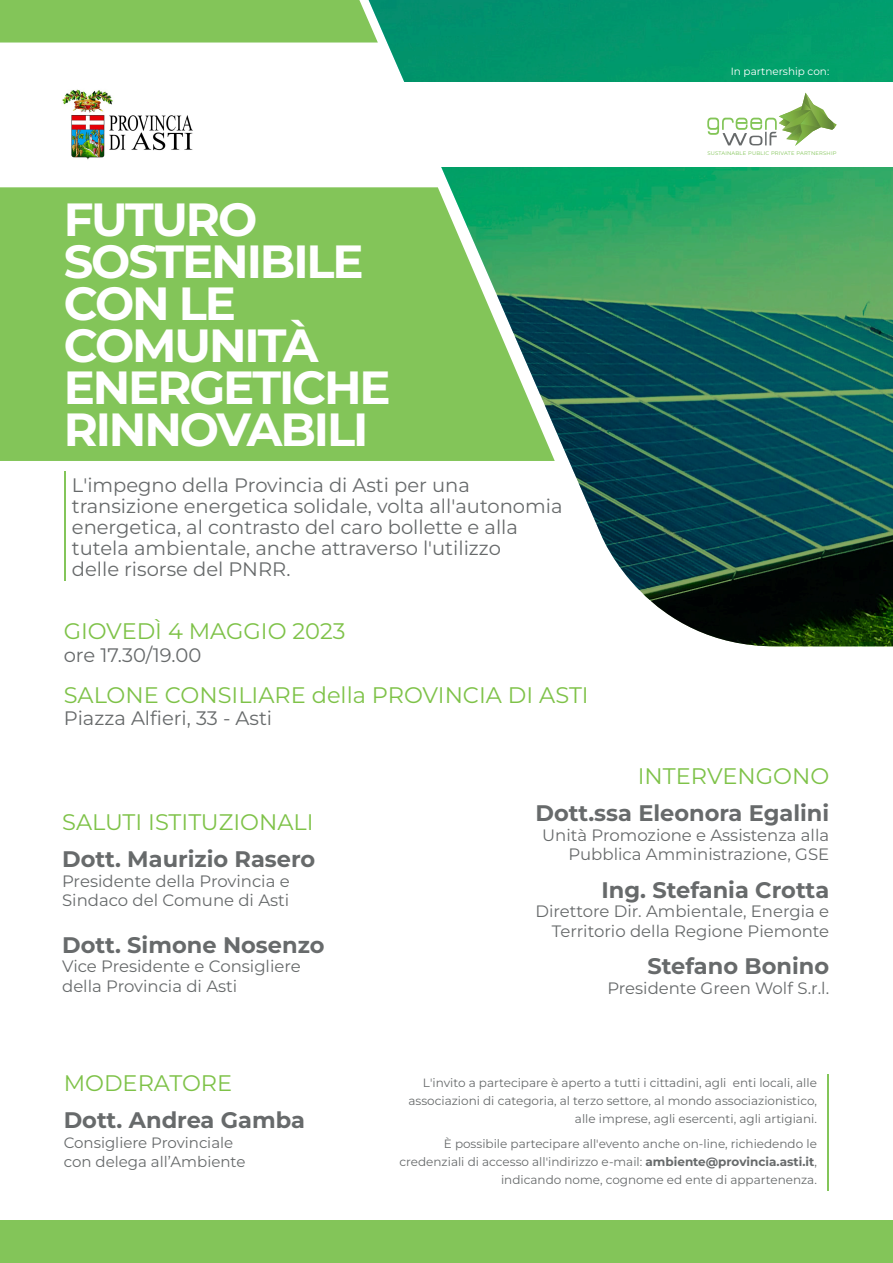
<style>
.page{position:relative;width:893px;height:1263px;background:#fff}
.page>*{position:absolute;margin:0;border:0;box-sizing:border-box;transform-origin:0 0}
.t1{font:700 46.5px/42px "Montserrat";letter-spacing:-.045em;color:#fff}
.t2{font:700 22.5px "Montserrat";color:#676a6b}
.t3{font:22.5px "Montserrat";color:#7ec248}
.t4{font:19.5px/21px "Montserrat";color:#676a6b}
.t5{font:16.5px/19.5px "Montserrat";color:#676a6b}
.t6{font:15px/19.5px "Montserrat";color:#676a6b}
.t7{font:12px/18px "Montserrat";color:#676a6b;text-align:right}
.t8{font:10.35px "Montserrat";color:#fff}
.t9{font:5.25px "Montserrat";letter-spacing:.035em;color:#83c559}
.s1{font-weight:700}
</style>
<div class="page">
<div style="left:0;top:187px;width:369px;height:274px;background:#83c559"></div>
<hr style="left:827px;top:1074px;width:2px;height:117px;background:#83c559">
<svg style="left:369px;top:0;width:524px;height:646px"></svg>
<div style="left:0;top:82px;width:893px;height:85px;background:#fff"></div>
<svg style="left:707px;top:93px;width:130px;height:53px"></svg>
<div style="left:0;top:1220px;width:893px;height:43px;background:#83c559"></div>
<div style="left:0;top:0;width:378px;height:43px;background:#83c559"></div>
<img style="left:62px;top:89px;width:131px;height:71px">
<hr style="left:64px;top:471px;width:1px;height:110px;background:#83c559">
<p class="t8" style="left:731px;top:65px;width:100px">In partnership con:</p>
<h1 class="t1" style="left:64px;top:197px;width:329px">FUTURO<br>SOSTENIBILE<br>CON LE<br>COMUNITÀ<br>ENERGETICHE<br>RINNOVABILI</h1>
<h3 class="t4" style="left:72px;top:474px;width:492px">L'impegno della Provincia di Asti per una transizione energetica solidale, volta all'autonomia energetica, al contrasto del caro bollette e alla tutela ambientale, anche attraverso l'utilizzo<br>delle risorse del PNRR.</h3>
<h2 class="t3" style="left:64px;top:616px;width:283px">GIOVEDÌ 4 MAGGIO 2023</h2>
<h3 class="t4" style="left:64px;top:644px;width:139px">ore 17.30/19.00</h3>
<h2 class="t3" style="left:64px;top:680px;width:526px">SALONE CONSILIARE della PROVINCIA DI ASTI</h2>
<h3 class="t4" style="left:64px;top:707px;width:210px">Piazza Alfieri, 33 - Asti</h3>
<p class="t9" style="left:707px;top:150px;width:131px">SUSTAINABLE PUBLIC PRIVATE PARTNERSHIP</p>
<h2 class="t3" style="left:62px;top:807px;width:253px">SALUTI ISTITUZIONALI</h2>
<h2 class="t2" style="left:62px;top:844px;width:255px">Dott. Maurizio Rasero</h2>
<h3 class="t5" style="left:62px;top:871px;width:229px">Presidente della Provincia e<br>Sindaco del Comune di Asti</h3>
<h2 class="t2" style="left:62px;top:930px;width:264px">Dott. Simone Nosenzo</h2>
<h3 class="t5" style="left:62px;top:956px;width:240px">Vice Presidente e Consigliere della Provincia di Asti</h3>
<h2 class="t3" style="left:64px;top:1068px;width:170px">MODERATORE</h2>
<h2 class="t2" style="left:64px;top:1105px;width:243px">Dott. Andrea Gamba</h2>
<p class="t6" style="left:64px;top:1132px;width:183px">Consigliere Provinciale con delega all’Ambiente</p>
<h2 class="t3" style="left:638px;top:761px;width:193px">INTERVENGONO</h2>
<h2 class="t2" style="left:535px;top:798px;width:295px">Dott.ssa Eleonora Egalini</h2>
<h3 class="t5" style="left:542px;top:824px;width:288px;text-align:right">Unità Promozione e Assistenza alla<br>Pubblica Amministrazione, GSE</h3>
<h2 class="t2" style="left:601px;top:875px;width:229px">Ing. Stefania Crotta</h2>
<h3 class="t5" style="left:535px;top:901px;width:295px;text-align:right">Direttore Dir. Ambientale, Energia e<br>Territorio della Regione Piemonte</h3>
<h2 class="t2" style="left:647px;top:951px;width:183px">Stefano Bonino</h2>
<h3 class="t5" style="left:607px;top:977px;width:223px">Presidente Green Wolf S.r.l.</h3>
<p class="t7" style="left:408px;top:1073px;width:410px">L'invito a partecipare è aperto a tutti i cittadini, agli enti locali, alle associazioni di categoria, al terzo settore, al mondo associazionistico, alle imprese, agli esercenti, agli artigiani.</p>
<p class="t7" style="left:399px;top:1134px;width:419px">È possibile partecipare all'evento anche on-line, richiedendo le credenziali di accesso all'indirizzo e-mail: <span class="s1">ambiente@provincia.asti.it</span>, indicando nome, cognome ed ente di appartenenza.</p>
</div>
